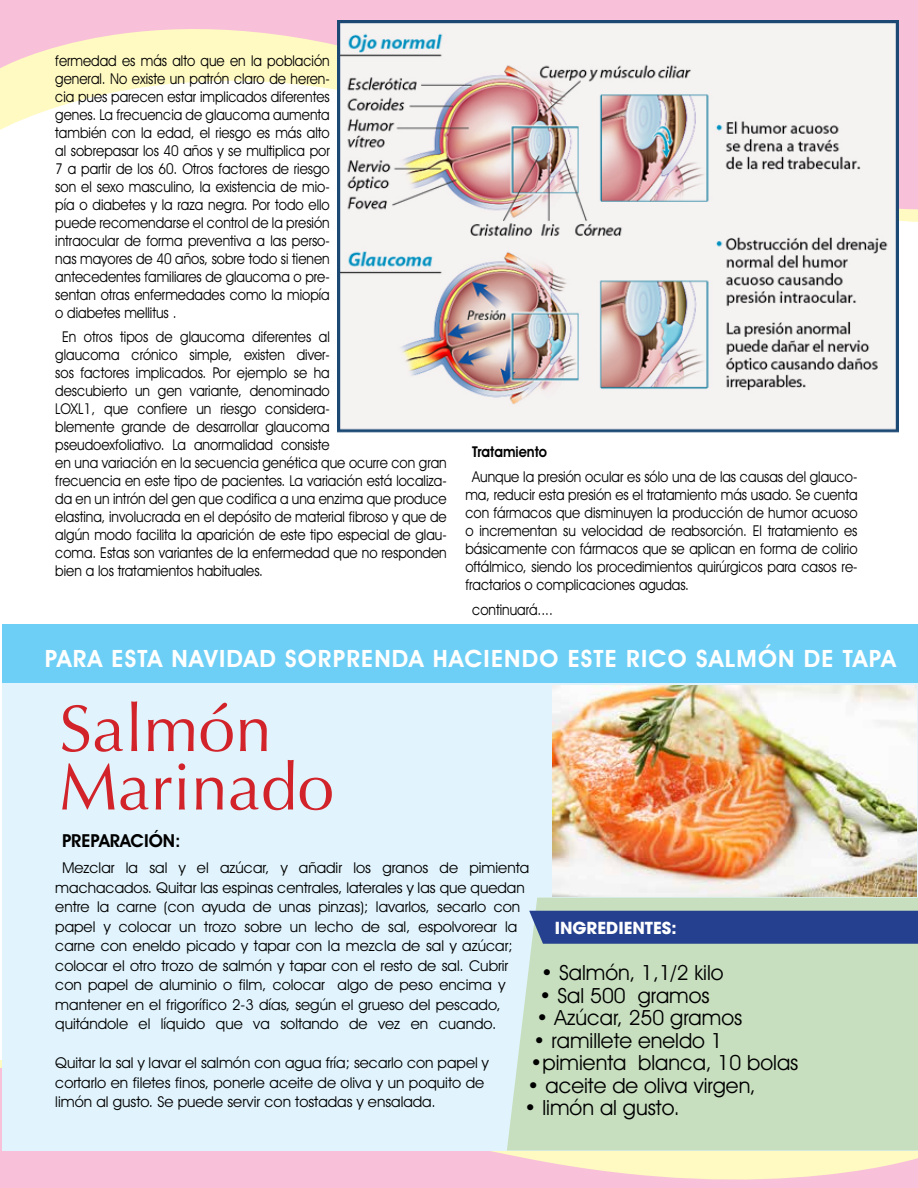
<style>
.page{position:relative;width:918px;height:1188px;background:#fff}
.page>*{position:absolute;margin:0;border:0;box-sizing:border-box;transform-origin:0 0}
.t1{font:66px/58.5px "Optima";color:#d2232a}
.t2{font:600 24px "Avant Garde IT Cby BT";letter-spacing:.05em;color:#fff}
.t3{font:21px "Avant Garde IT Cby BT";color:#000}
.t4{font:600 18px "Avant Garde IT Cby BT";color:#000}
.t5{font:700 16.5px "Avant Garde";color:#fff}
.t6{font:15px/18px "Avant Garde IT Cby BT";color:#000;text-align:justify;scale:.9 1}
.t7{font:15px/19.5px "Avant Garde IT Cby BT";color:#000}
.t8{font:600 15px "Avant Garde IT Cby BT";color:#000;scale:.9 1}
</style>
<div class="page">
<svg style="left:0;top:0;width:918px;height:216px"></svg>
<svg style="left:0;top:1063px;width:918px;height:125px;background:#f9cfd3"></svg>
<div style="left:2px;top:630px;width:916px;height:520px;background:#e1f4fd"></div>
<div style="left:507px;top:898px;width:411px;height:253px;background:#c7dfbf"></div>
<div style="left:529px;top:911px;width:389px;height:33px;background:#25408f"></div>
<img style="left:552px;top:686px;width:365px;height:211px">
<div style="left:2px;top:624px;width:916px;height:59px;background:#6dcff6"></div>
<img style="left:337px;top:20px;width:561px;height:413px">
<p class="t6" style="left:55px;top:51px;width:307px">fermedad es más alto que en la población general. No existe un patrón claro de heren&shy;cia pues parecen estar implicados diferentes genes. La frecuencia de glaucoma aumenta también con la edad, el riesgo es más alto al sobrepasar los 40 años y se multiplica por 7 a partir de los 60. Otros factores de riesgo son el sexo masculino, la existencia de mio&shy;pía o diabetes y la raza negra. Por todo ello puede recomendarse el control de la presión intraocular de forma preventiva a las perso&shy;nas mayores de 40 años, sobre todo si tienen antecedentes familiares de glaucoma o pre&shy;sentan otras enfermedades como la miopía o diabetes mellitus .</p>
<p class="t6" style="left:55px;top:328px;width:437px;text-align:left;text-indent:7px">En otros tipos de glaucoma diferentes al<br>glaucoma crónico simple, existen diver-<br>sos factores implicados. Por ejemplo se ha<br>descubierto un gen variante, denominado<br>LOXL1, que confiere un riesgo considera-<br>blemente grande de desarrollar glaucoma<br>pseudoexfoliativo. La anormalidad consiste<br>en una variación en la secuencia genética que ocurre con gran frecuencia en este tipo de pacientes. La variación está localiza&shy;da en un intrón del gen que codifica a una enzima que produce elastina, involucrada en el depósito de material fibroso y que de algún modo facilita la aparición de este tipo especial de glau&shy;coma. Estas son variantes de la enfermedad que no responden bien a los tratamientos habituales.</p>
<p class="t8" style="left:472px;top:443px;width:85px">Tratamiento</p>
<p class="t6" style="left:465px;top:468px;width:437px;text-indent:7px">Aunque la presión ocular es sólo una de las causas del glauco&shy;ma, reducir esta presión es el tratamiento más usado. Se cuenta con fármacos que disminuyen la producción de humor acuoso o incrementan su velocidad de reabsorción. El tratamiento es básicamente con fármacos que se aplican en forma de colirio oftálmico, siendo los procedimientos quirúrgicos para casos re&shy;fractarios o complicaciones agudas.</p>
<p class="t6" style="left:472px;top:600px;width:91px">continuará....</p>
<h2 class="t2" style="left:45px;top:644px;width:853px">PARA ESTA NAVIDAD SORPRENDA HACIENDO ESTE RICO SALMÓN DE TAPA</h2>
<h1 class="t1" style="left:59px;top:700px;width:277px">Salmón<br>Marinado</h1>
<p class="t4" style="left:62px;top:830px;width:120px">PREPARACIÓN:</p>
<p class="t7" style="left:55px;top:858px;width:476px;text-indent:7px">Mezclar la sal y el azúcar, y añadir los granos de pimienta machacados. Quitar las espinas centrales, laterales y las que quedan entre la carne (con ayuda de unas pinzas); lavarlos, secarlo con papel y colocar un trozo sobre un lecho de sal, espolvorear la carne con eneldo picado y tapar con la mezcla de sal y azúcar; colocar el otro trozo de salmón y tapar con el resto de sal. Cubrir con papel de aluminio o film, colocar algo de peso encima y mantener en el frigorífico 2-3 días, según el grueso del pescado, quitándole el líquido que va soltando de vez en cuando.</p>
<p class="t7" style="left:55px;top:1053px;width:435px">Quitar la sal y lavar el salmón con agua fría; secarlo con papel y cortarlo en filetes finos, ponerle aceite de oliva y un poquito de limón al gusto. Se puede servir con tostadas y ensalada.</p>
<p class="t5" style="left:555px;top:917px;width:123px">INGREDIENTES:</p>
<h3 class="t3" style="left:541px;top:960px;width:184px">• Salmón, 1,1/2 kilo</h3>
<h3 class="t3" style="left:539px;top:982px;width:172px">• Sal 500 gramos</h3>
<h3 class="t3" style="left:536px;top:1005px;width:208px">• Azúcar, 250 gramos</h3>
<h3 class="t3" style="left:533px;top:1027px;width:191px">• ramillete eneldo 1</h3>
<h3 class="t3" style="left:530px;top:1050px;width:270px">•pimienta blanca, 10 bolas</h3>
<h3 class="t3" style="left:527px;top:1072px;width:230px">• aceite de oliva virgen,</h3>
<h3 class="t3" style="left:524px;top:1095px;width:157px">• limón al gusto.</h3>
</div>
